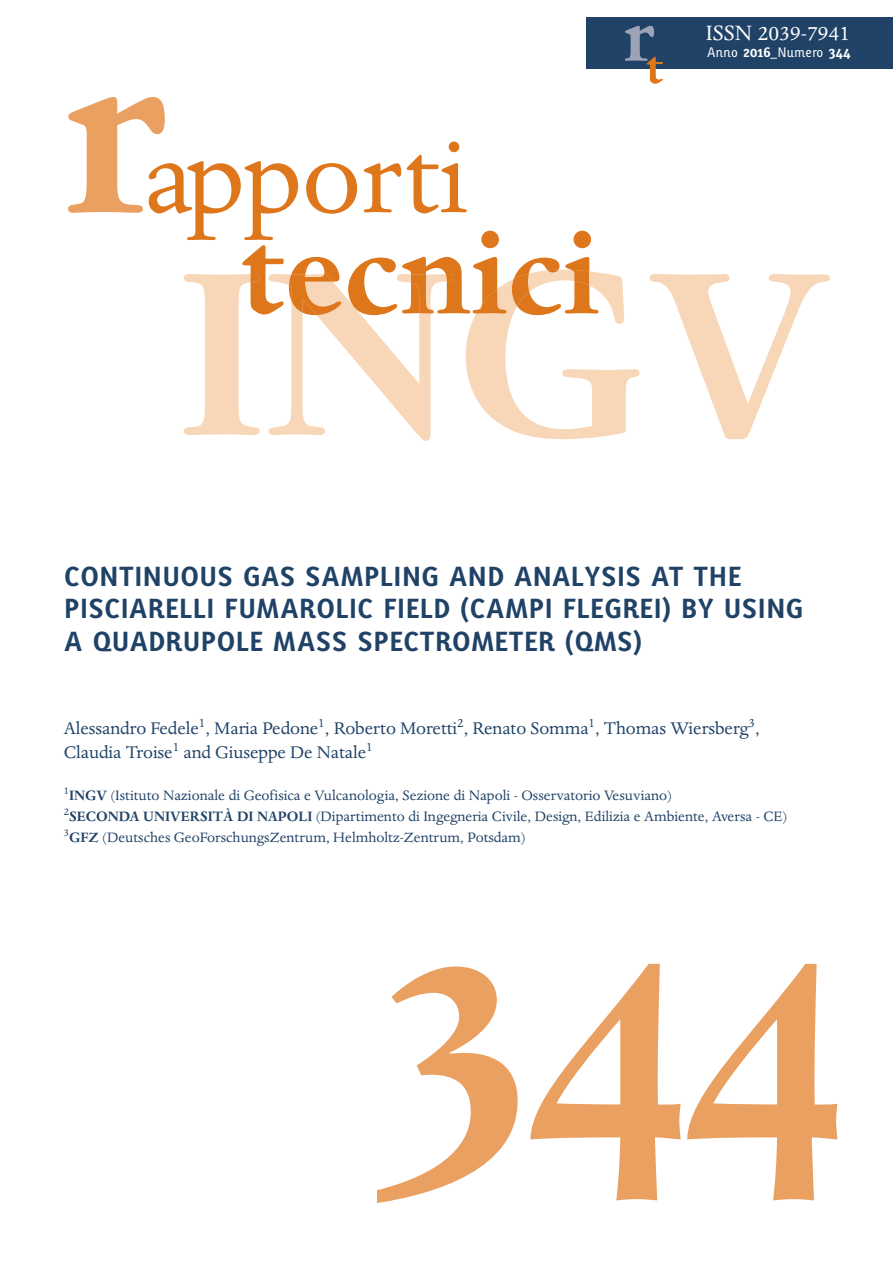
<style>
.page{position:relative;width:893px;height:1263px;background:#fff}
.page>*{position:absolute;margin:0;border:0;box-sizing:border-box;transform-origin:0 0}
.t1{font:700 132px "Dante";color:#de761b}
.t2{font:117px "Dante";color:#de761b}
.t3{font:700 51.6px "Dante";color:#de761b}
.t4{font:700 27px/32.4px "Karbid";letter-spacing:-.005em;color:#1f4266}
.t5{font:24px "Dante";color:#fff}
.t6{font:19.5px/24px "Dante";letter-spacing:-.005em;color:#1f4266}
.t7{font:15.75px/21px "Dante";color:#1f4266}
.t8{font:13.5px "Karbid";color:#fff}
.s1{font-weight:700}
</style>
<div class="page">
<svg style="left:377px;top:964px;width:460px;height:239px"></svg>
<div style="left:587px;top:17px;width:306px;height:51px;background:#1f4266"></div>
<img style="left:625px;top:26px;width:29px;height:35px">
<svg style="left:68px;top:97px;width:97px;height:116px"></svg>
<svg style="left:184px;top:271px;width:646px;height:170px"></svg>
<svg style="left:251px;top:270px;width:338px;height:45px"></svg>
<h2 class="t2" style="left:144px;top:134px;width:325px">apporti</h2>
<h1 class="t1" style="left:240px;top:225px;width:360px">tecnici</h1>
<h3 class="t3" style="left:646px;top:49px;width:19px">t</h3>
<h3 class="t5" style="left:706px;top:24px;width:146px">ISSN 2039-7941</h3>
<p class="t8" style="left:707px;top:47px;width:145px">Anno <span class="s1">2016</span>_Numero <span class="s1">344</span></p>
<h3 class="t4" style="left:64px;top:562px;width:741px">CONTINUOUS GAS SAMPLING AND ANALYSIS AT THE<br>PISCIARELLI FUMAROLIC FIELD (CAMPI FLEGREI) BY USING<br>A QUADRUPOLE MASS SPECTROMETER (QMS)</h3>
<p class="t6" style="left:64px;top:717px;width:697px">Alessandro Fedele<sup>1</sup>, Maria Pedone<sup>1</sup>, Roberto Moretti<sup>2</sup>, Renato Somma<sup>1</sup>, Thomas Wiersberg<sup>3</sup>,<br>Claudia Troise<sup>1</sup> and Giuseppe De Natale<sup>1</sup></p>
<p class="t7" style="left:64px;top:786px;width:725px"><sup>1</sup><span class="s1">INGV</span> (Istituto Nazionale di Geofisica e Vulcanologia, Sezione di Napoli - Osservatorio Vesuviano)<br><sup>2</sup><span class="s1">SECONDA UNIVERSITÀ DI NAPOLI</span> (Dipartimento di Ingegneria Civile, Design, Edilizia e Ambiente, Aversa - CE)<br><sup>3</sup><span class="s1">GFZ</span> (Deutsches GeoForschungsZentrum, Helmholtz-Zentrum, Potsdam)</p>
</div>
